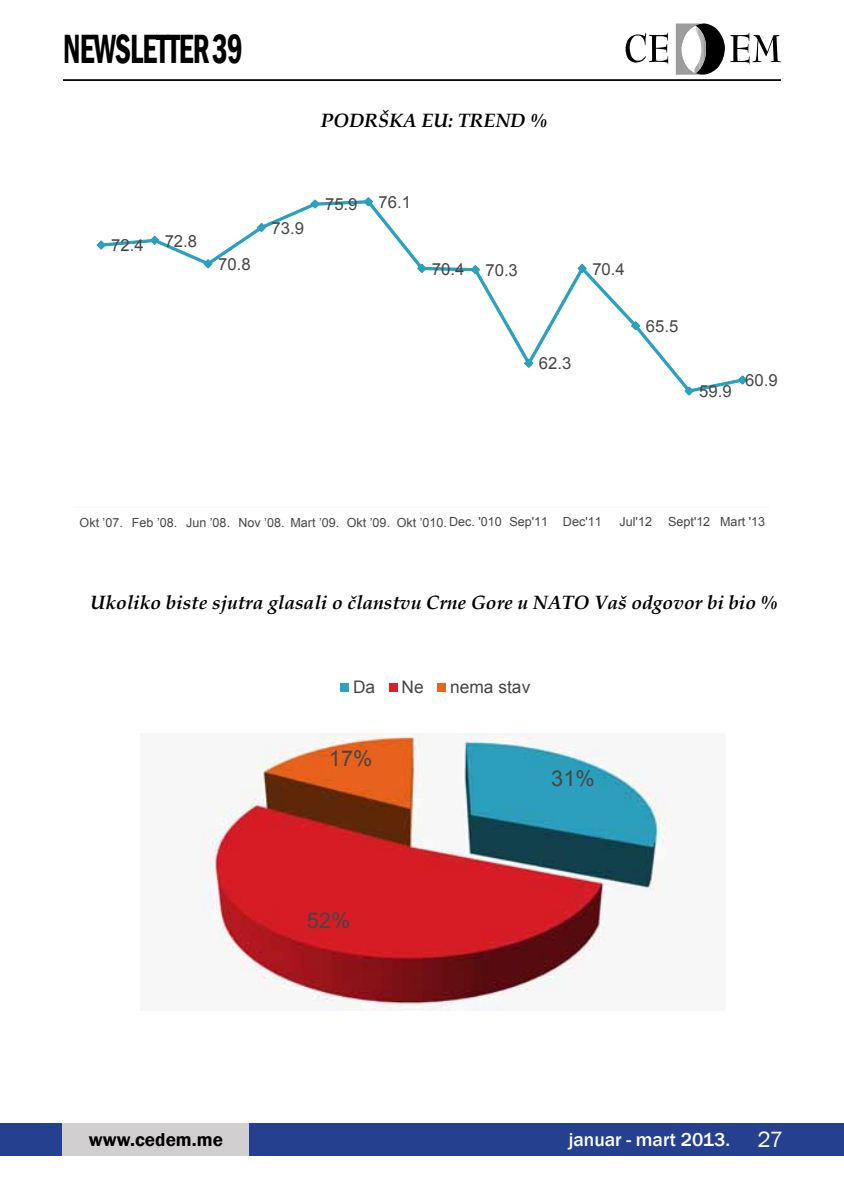
<style>
.page{position:relative;width:844px;height:1191px;background:#fff}
.page>*{position:absolute;margin:0;border:0;box-sizing:border-box;transform-origin:0 0}
.t1{font:600 condensed 42px "Franklin Gothic";letter-spacing:-.025em;color:#000;scale:.74 1}
.t2{font:21.7px "Arial";color:#464646}
.t3{font:italic 700 19.25px "Book Antiqua";color:#000}
.t4{font:500 19.25px "Franklin Gothic";color:#fff}
.t5{font:600 19.25px "Franklin Gothic";color:#000}
.t6{font:17.32px "Arial";color:#464646}
.t7{font:16.62px "Arial";color:#464646}
.t8{font:12.6px "Arial";letter-spacing:.005em;color:#464646}
.s1{font-weight:400;font-size:22.75px}
</style>
<div class="page">
<hr style="left:63px;top:79px;width:717px;height:2px;background:#000">
<svg style="left:625px;top:33px;width:43px;height:31px"></svg>
<svg style="left:730px;top:33px;width:50px;height:31px"></svg>
<svg style="left:675px;top:23px;width:49px;height:52px"></svg>
<div style="left:0;top:1123px;width:843px;height:32px;background:#25408f"></div>
<div style="left:63px;top:1123px;width:186px;height:32px;background:#d1cfcf"></div>
<svg style="left:100px;top:200px;width:643px;height:192px"></svg>
<svg style="left:97px;top:241px;width:8px;height:8px"></svg>
<svg style="left:151px;top:236px;width:8px;height:8px"></svg>
<svg style="left:204px;top:260px;width:8px;height:8px"></svg>
<svg style="left:257px;top:223px;width:8px;height:8px"></svg>
<svg style="left:311px;top:200px;width:8px;height:8px"></svg>
<svg style="left:364px;top:198px;width:8px;height:8px"></svg>
<svg style="left:417px;top:264px;width:9px;height:8px"></svg>
<svg style="left:471px;top:266px;width:8px;height:8px"></svg>
<svg style="left:524px;top:359px;width:8px;height:8px"></svg>
<svg style="left:578px;top:264px;width:8px;height:8px"></svg>
<svg style="left:631px;top:322px;width:8px;height:8px"></svg>
<svg style="left:684px;top:387px;width:9px;height:8px"></svg>
<svg style="left:738px;top:376px;width:8px;height:8px"></svg>
<img style="left:200px;top:733px;width:466px;height:277px">
<div style="left:340px;top:683px;width:9px;height:8px;background:#2da2bf"></div>
<div style="left:389px;top:683px;width:8px;height:8px;background:#da1f28"></div>
<div style="left:437px;top:683px;width:9px;height:8px;background:#eb641b"></div>
<h1 class="t1" style="left:63px;top:21px;width:244px">NEWSLETTER 39</h1>
<h3 class="t3" style="left:320px;top:107px;width:228px">PODRŠKA EU: TREND %</h3>
<h3 class="t7" style="left:111px;top:236px;width:34px">72.4</h3>
<h3 class="t7" style="left:165px;top:232px;width:34px">72.8</h3>
<h3 class="t7" style="left:218px;top:255px;width:34px">70.8</h3>
<h3 class="t7" style="left:271px;top:219px;width:34px">73.9</h3>
<h3 class="t7" style="left:325px;top:195px;width:34px">75.9</h3>
<h3 class="t7" style="left:378px;top:193px;width:34px">76.1</h3>
<h3 class="t7" style="left:432px;top:260px;width:34px">70.4</h3>
<h3 class="t7" style="left:485px;top:261px;width:34px">70.3</h3>
<h3 class="t7" style="left:538px;top:354px;width:34px">62.3</h3>
<h3 class="t7" style="left:592px;top:260px;width:34px">70.4</h3>
<h3 class="t7" style="left:645px;top:317px;width:34px">65.5</h3>
<h3 class="t7" style="left:699px;top:382px;width:34px">59.9</h3>
<h3 class="t7" style="left:745px;top:371px;width:34px">60.9</h3>
<p class="t8" style="left:80px;top:515px;width:523px">Okt ’07. Feb ’08. Jun ’08. Nov ’08. Mart ’09. Okt ’09. Okt ’010. Dec. '010 Sep'11 Dec'11</p>
<p class="t8" style="left:619px;top:515px;width:34px">Jul'12</p>
<p class="t8" style="left:668px;top:515px;width:99px">Sept'12 Mart '13</p>
<h3 class="t3" style="left:90px;top:589px;width:689px">Ukoliko biste sjutra glasali o članstvu Crne Gore u NATO Vaš odgovor bi bio %</h3>
<h3 class="t6" style="left:353px;top:677px;width:24px">Da</h3>
<h3 class="t6" style="left:401px;top:677px;width:24px">Ne</h3>
<h3 class="t6" style="left:450px;top:677px;width:82px">nema stav</h3>
<h2 class="t2" style="left:329px;top:746px;width:45px">17%</h2>
<h2 class="t2" style="left:307px;top:909px;width:45px">52%</h2>
<h2 class="t2" style="left:551px;top:766px;width:45px">31%</h2>
<h3 class="t5" style="left:89px;top:1127px;width:135px">www.cedem.me</h3>
<h3 class="t4" style="left:568px;top:1127px;width:216px">januar - mart 2013. <span class="s1">27</span></h3>
</div>
